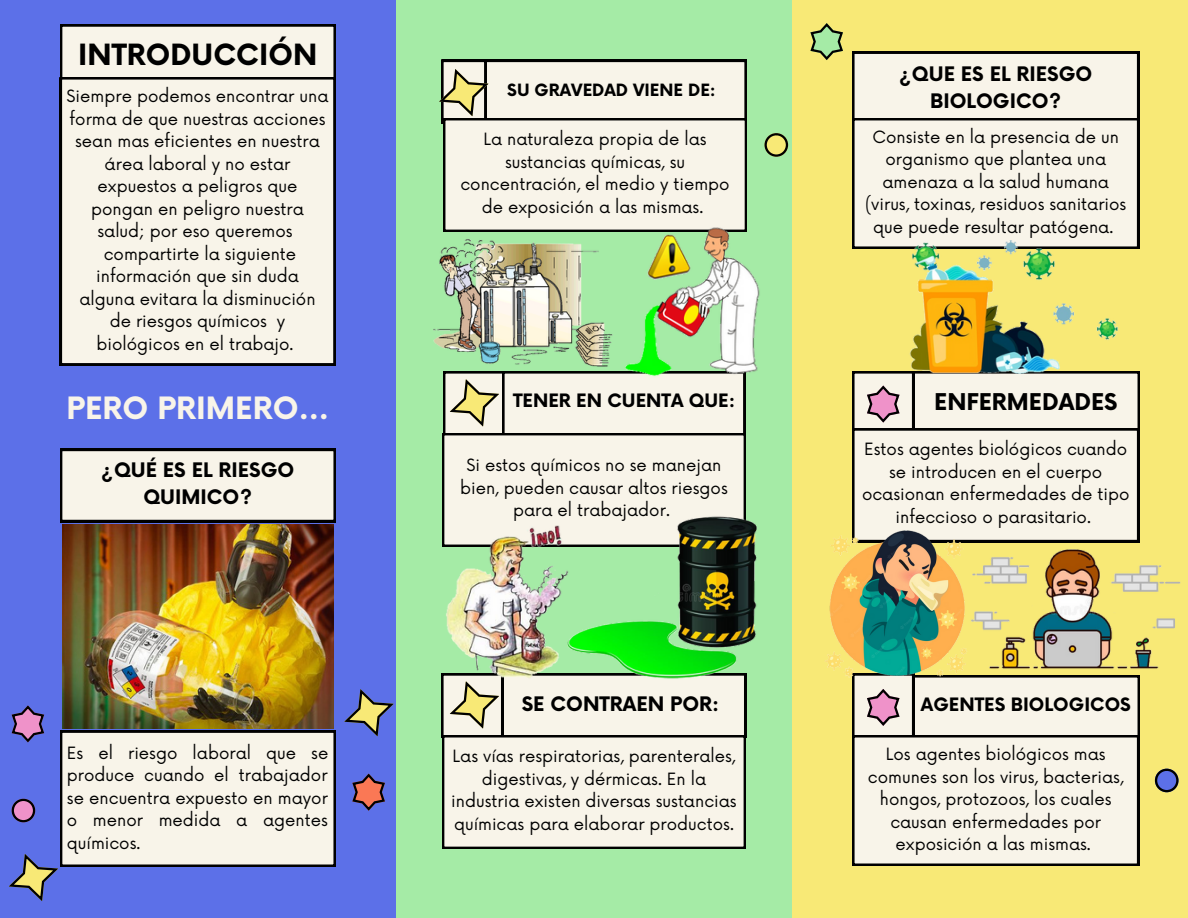
<style>
.page{position:relative;width:1188px;height:918px;background:#5c70e8}
.page>*{position:absolute;margin:0;border:0;box-sizing:border-box;transform-origin:0 0}
.t1{font:700 30px "Now";color:#f8f4e9}
.t2{font:700 28.5px "Now";color:#000}
.t3{font:700 22.5px "Now";color:#000}
.t4{font:700 19.5px/27px "Now";color:#000;text-align:center}
.t5{font:700 18px "Now";color:#000}
.t6{font:16.5px/22.5px "Now";color:#000;text-align:center}
.t7{font:700 16.5px "Now";color:#000}
</style>
<div class="page">
<div style="left:396px;top:0;width:396px;height:918px;background:#a5eba6"></div>
<div style="left:792px;top:0;width:396px;height:918px;background:#f8e976"></div>
<svg style="left:60px;top:24px;width:276px;height:65px;background:#e7e3d9"></svg>
<div style="left:60px;top:77px;width:275px;height:288px;background:#f8f4e9"></div>
<svg style="left:60px;top:449px;width:276px;height:73px;background:#e4e1d6"></svg>
<div style="left:852px;top:52px;width:287px;height:197px;background:#f8f4e9"></div>
<svg style="left:765px;top:133px;width:23px;height:24px"></svg>
<svg style="left:1155px;top:769px;width:24px;height:23px"></svg>
<svg style="left:810px;top:23px;width:33px;height:37px"></svg>
<svg style="left:9px;top:680px;width:385px;height:221px"></svg>
<img style="left:62px;top:525px;width:271px;height:203px">
<svg style="left:439px;top:60px;width:308px;height:172px;background:#e9e6da"></svg>
<svg style="left:442px;top:371px;width:304px;height:176px;background:#e8e4d8"></svg>
<svg style="left:441px;top:673px;width:305px;height:176px;background:#e9e6da"></svg>
<img style="left:445px;top:525px;width:97px;height:155px">
<div style="left:852px;top:371px;width:288px;height:159px;background:#f8f4e9"></div>
<svg style="left:852px;top:688px;width:288px;height:178px;background:#e6e2d8"></svg>
<img style="left:892px;top:219px;width:248px;height:176px">
<img style="left:825px;top:518px;width:156px;height:171px">
<img style="left:957px;top:530px;width:224px;height:158px">
<img style="left:623px;top:219px;width:137px;height:159px">
<img style="left:542px;top:485px;width:215px;height:209px">
<img style="left:433px;top:239px;width:180px;height:128px">
<h2 class="t2" style="left:78px;top:39px;width:241px">INTRODUCCIÓN</h2>
<p class="t6" style="left:67px;top:86px;width:263px">Siempre podemos encontrar una forma de que nuestras acciones sean mas eficientes en nuestra área laboral y no estar expuestos a peligros que pongan en peligro nuestra salud; por eso queremos compartirte la siguiente información que sin duda alguna evitara la disminución<br>de riesgos químicos y biológicos en el trabajo.</p>
<h1 class="t1" style="left:66px;top:392px;width:264px">PERO PRIMERO...</h1>
<p class="t4" style="left:101px;top:458px;width:195px">¿QUÉ ES EL RIESGO<br>QUIMICO?</p>
<p class="t6" style="left:67px;top:742px;width:263px;text-align:justify">Es el riesgo laboral que se produce cuando el trabajador se encuentra expuesto en mayor o menor medida a agentes químicos.</p>
<p class="t7" style="left:507px;top:81px;width:210px">SU GRAVEDAD VIENE DE:</p>
<p class="t6" style="left:460px;top:129px;width:271px">La naturaleza propia de las sustancias químicas, su concentración, el medio y tiempo de exposición a las mismas.</p>
<p class="t5" style="left:513px;top:391px;width:224px">TENER EN CUENTA QUE:</p>
<p class="t6" style="left:460px;top:455px;width:269px">Si estos químicos no se manejan bien, pueden causar altos riesgos para el trabajador.</p>
<p class="t4" style="left:522px;top:691px;width:199px">SE CONTRAEN POR:</p>
<p class="t6" style="left:451px;top:746px;width:287px">Las vías respiratorias, parenterales, digestivas, y dérmicas. En la industria existen diversas sustancias químicas para elaborar productos.</p>
<p class="t4" style="left:899px;top:62px;width:195px">¿QUE ES EL RIESGO<br>BIOLOGICO?</p>
<p class="t6" style="left:865px;top:127px;width:263px">Consiste en la presencia de un organismo que plantea una amenaza a la salud humana (virus, toxinas, residuos sanitarios que puede resultar patógena.</p>
<h3 class="t3" style="left:934px;top:389px;width:185px">ENFERMEDADES</h3>
<p class="t6" style="left:862px;top:439px;width:269px">Estos agentes biológicos cuando se introducen en el cuerpo ocasionan enfermedades de tipo infeccioso o parasitario.</p>
<p class="t5" style="left:921px;top:695px;width:211px">AGENTES BIOLOGICOS</p>
<p class="t6" style="left:868px;top:744px;width:257px">Los agentes biológicos mas comunes son los virus, bacterias, hongos, protozoos, los cuales causan enfermedades por exposición a las mismas.</p>
</div>
